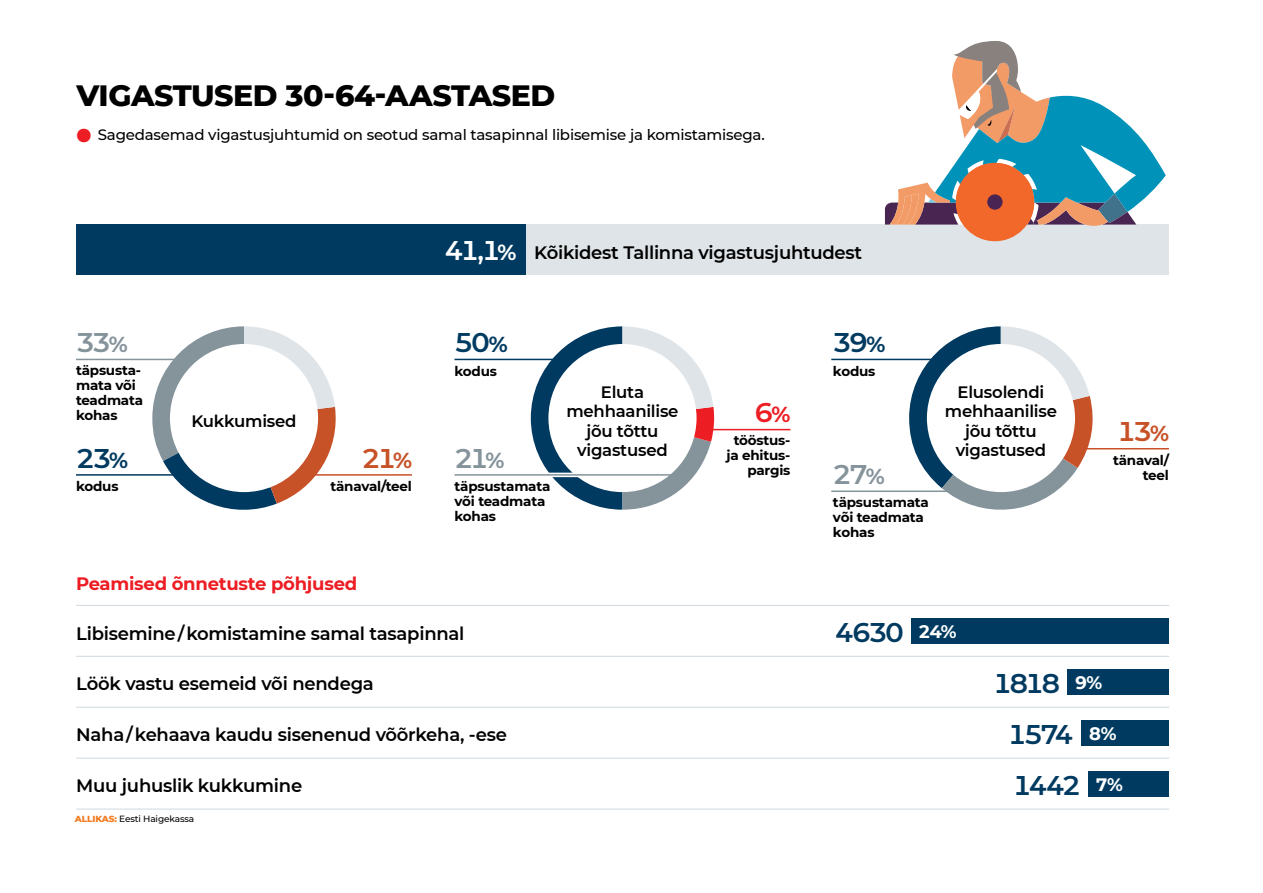
<style>
.page{position:relative;width:1263px;height:893px;background:#fff}
.page>*{position:absolute;margin:0;border:0;box-sizing:border-box;transform-origin:0 0}
.t1{font:800 30px "Montserrat";letter-spacing:-.015em;color:#000}
.t2{font:600 27px/50.8px "Montserrat";letter-spacing:-.1em;color:#003a60}
.t3{font:600 27px "Montserrat";color:#85939b}
.t4{font:600 27px "Montserrat";color:#c75228}
.t5{font:600 27px "Montserrat";color:#ed1d24}
.t6{font:600 18px "Montserrat";letter-spacing:-.015em;color:#000}
.t7{font:700 18px "Montserrat";letter-spacing:-.015em;color:#ed1d24}
.t8{font:700 18px "Montserrat";color:#fff}
.t9{font:600 16.5px/19.5px "Montserrat";letter-spacing:-.015em;color:#000;text-align:center}
.t10{font:500 15px "Montserrat";letter-spacing:-.015em;color:#000}
.t11{font:700 13.5px/15px "Montserrat";letter-spacing:-.015em;color:#000}
.t12{font:500 9px "Montserrat";letter-spacing:-.015em;color:#000}
.s1{font-family:"Core Sans N";font-weight:700;color:#ed1d24}
.s2{font-weight:700;font-size:21.6px}
.s3{font-size:27px;color:#fff}
.s4{font-weight:700;font-size:21.6px;color:#fff}
.s5{font-weight:800;color:#f47b20}
.s6{font-weight:700;font-size:18px;color:#fff}
</style>
<div class="page">
<div style="left:76px;top:225px;width:1093px;height:50px;background:#dfe4e8"></div>
<svg style="left:152px;top:326px;width:184px;height:184px"></svg>
<svg style="left:531px;top:326px;width:184px;height:184px"></svg>
<svg style="left:909px;top:326px;width:187px;height:184px"></svg>
<div style="left:76px;top:225px;width:449px;height:50px;background:#003a60"></div>
<div style="left:911px;top:618px;width:258px;height:26px;background:#003a60"></div>
<div style="left:1068px;top:669px;width:101px;height:26px;background:#003a60"></div>
<div style="left:1081px;top:720px;width:88px;height:26px;background:#003a60"></div>
<div style="left:1089px;top:771px;width:80px;height:25px;background:#003a60"></div>
<div style="left:927px;top:344px;width:148px;height:148px;background:#fff;border-radius:50%"></div>
<div style="left:548px;top:344px;width:148px;height:148px;background:#fff;border-radius:50%"></div>
<div style="left:170px;top:344px;width:148px;height:148px;background:#fff;border-radius:50%"></div>
<hr style="left:76px;top:605px;width:1093px;height:1px;background:#ced8de">
<hr style="left:76px;top:656px;width:1093px;height:1px;background:#ced8de">
<hr style="left:76px;top:707px;width:1093px;height:1px;background:#ced8de">
<hr style="left:76px;top:758px;width:1093px;height:1px;background:#ced8de">
<hr style="left:76px;top:809px;width:1093px;height:1px;background:#ced8de">
<hr style="left:76px;top:359px;width:106px;height:1px;background:#85939b">
<hr style="left:76px;top:474px;width:119px;height:2px;background:#003a60">
<hr style="left:293px;top:474px;width:119px;height:2px;background:#c75228">
<hr style="left:454px;top:473px;width:151px;height:4px;background:#fff">
<hr style="left:454px;top:474px;width:222px;height:2px;background:#85939b">
<hr style="left:454px;top:359px;width:111px;height:1px;background:#003a60">
<hr style="left:831px;top:359px;width:110px;height:1px;background:#003a60">
<hr style="left:831px;top:490px;width:121px;height:2px;background:#85939b">
<hr style="left:702px;top:429px;width:88px;height:1px;background:#ed1d24">
<hr style="left:1081px;top:448px;width:88px;height:1px;background:#c75228">
<svg style="left:885px;top:41px;width:281px;height:186px"></svg>
<div style="left:956px;top:163px;width:78px;height:78px;background:#f1682a;border-radius:50%"></div>
<div style="left:987px;top:194px;width:15px;height:16px;background:#4a2452;border-radius:50%"></div>
<h1 class="t1" style="left:77px;top:73px;width:480px">VIGASTUSED 30-64-AASTASED</h1>
<p class="t10" style="left:77px;top:124px;width:690px"><span class="s1">●</span> Sagedasemad vigastusjuhtumid on seotud samal tasapinnal libisemise ja komistamisega.</p>
<h2 class="t3" style="left:76px;top:323px;width:53px">33<span class="s2">%</span></h2>
<p class="t11" style="left:76px;top:362px;width:69px">täpsusta&shy;mata või teadmata kohas</p>
<h2 class="t2" style="left:76px;top:432px;width:54px">23<span class="s2">%</span></h2>
<p class="t11" style="left:76px;top:478px;width:44px">kodus</p>
<p class="t9" style="left:191px;top:410px;width:107px">Kukkumised</p>
<h2 class="t4" style="left:362px;top:439px;width:52px">21<span class="s2">%</span></h2>
<p class="t11" style="left:330px;top:478px;width:83px">tänaval/teel</p>
<p class="t7" style="left:76px;top:571px;width:283px">Peamised õnnetuste põhjused</p>
<p class="t6" style="left:445px;top:240px;width:419px"><span class="s3">41,1</span><span class="s4">%</span> Kõikidest Tallinna vigastusjuhtudest</p>
<h2 class="t2" style="left:454px;top:316px;width:55px">50<span class="s2">%</span></h2>
<p class="t11" style="left:454px;top:363px;width:44px">kodus</p>
<h2 class="t3" style="left:454px;top:439px;width:52px">21<span class="s2">%</span></h2>
<p class="t11" style="left:454px;top:478px;width:97px">täpsustamata või teadmata kohas</p>
<h2 class="t2" style="left:833px;top:316px;width:54px">39<span class="s2">%</span></h2>
<p class="t11" style="left:833px;top:363px;width:44px">kodus</p>
<p class="t9" style="left:566px;top:381px;width:114px">Eluta mehhaanilise jõu tõttu vigastused</p>
<p class="t9" style="left:945px;top:381px;width:114px">Elusolendi mehhaanilise jõu tõttu vigastused</p>
<h2 class="t5" style="left:754px;top:393px;width:37px">6<span class="s2">%</span></h2>
<p class="t11" style="left:726px;top:432px;width:66px;text-align:right">tööstus&shy;ja ehitus&shy;pargis</p>
<h2 class="t3" style="left:833px;top:455px;width:53px">27<span class="s2">%</span></h2>
<p class="t11" style="left:833px;top:494px;width:97px">täpsustamata või teadmata kohas</p>
<h2 class="t4" style="left:1117px;top:413px;width:53px">13<span class="s2">%</span></h2>
<p class="t11" style="left:1113px;top:452px;width:57px;text-align:right">tänaval/ teel</p>
<p class="t6" style="left:76px;top:620px;width:390px">Libisemine / komistamine samal tasapinnal</p>
<p class="t6" style="left:76px;top:671px;width:299px">Löök vastu esemeid või nendega</p>
<p class="t6" style="left:76px;top:722px;width:432px">Naha / kehaava kaudu sisenenud võõrkeha, -ese</p>
<p class="t6" style="left:76px;top:773px;width:227px">Muu juhuslik kukkumine</p>
<p class="t12" style="left:75px;top:813px;width:121px"><span class="s5">ALLIKAS:</span> Eesti Haigekassa</p>
<h2 class="t2" style="left:835px;top:606px;width:123px">4630 <span class="s6">24%</span></h2>
<h2 class="t2" style="left:1008px;top:657px;width:75px;text-indent:-15px">1818<br>1574<br>1442</h2>
<p class="t8" style="left:1075px;top:670px;width:28px">9%</p>
<p class="t8" style="left:1089px;top:721px;width:29px">8%</p>
<p class="t8" style="left:1096px;top:772px;width:28px">7%</p>
</div>
